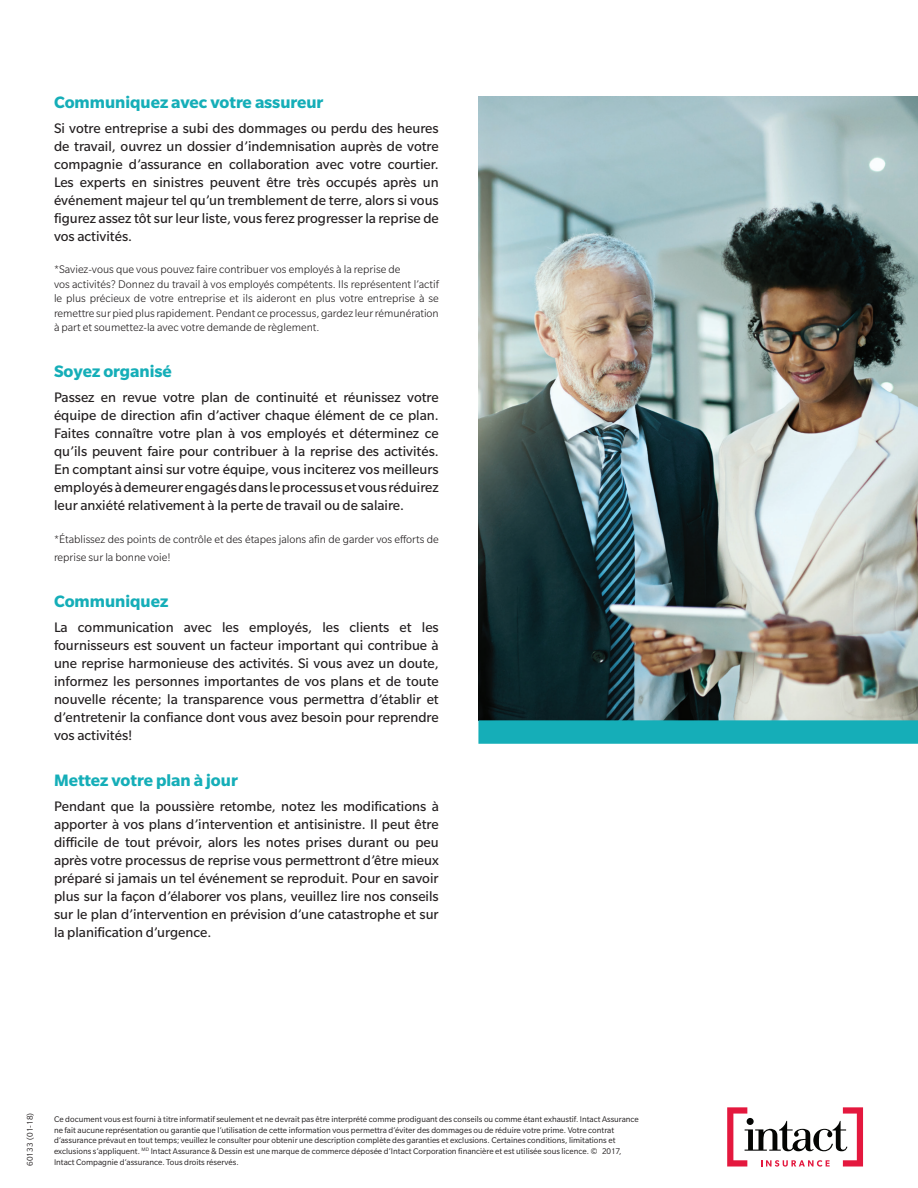
<style>
.page{position:relative;width:918px;height:1188px;background:#fff}
.page>*{position:absolute;margin:0;border:0;box-sizing:border-box;transform-origin:0 0}
.t1{font:700 18px "Slate Std";color:#15aeb8}
.t2{font:15px/18px "Slate Std";color:#231f20;text-align:justify}
.t3{font:300 12px/14.4px "Slate Std";color:#231f20}
.t4{font:9px/10.8px "Slate Std";color:#231f20}
</style>
<div class="page">
<svg style="left:727px;top:1107px;width:136px;height:60px"></svg>
<div style="left:747px;top:1118px;width:7px;height:7px;background:#040503;border-radius:50%"></div>
<img style="left:478px;top:96px;width:440px;height:624px">
<svg style="left:478px;top:720px;width:440px;height:24px"></svg>
<p class="t1" style="left:54px;top:93px;width:271px">Communiquez avec votre assureur</p>
<p class="t2" style="left:54px;top:119px;width:386px">Si votre entreprise a subi des dommages ou perdu des heures de travail, ouvrez un dossier d’indemnisation auprès de votre compagnie d’assurance en collaboration avec votre courtier.<br>Les experts en sinistres peuvent être très occupés après un événement majeur tel qu’un tremblement de terre, alors si vous figurez assez tôt sur leur liste, vous ferez progresser la reprise de vos activités.</p>
<p class="t3" style="left:54px;top:262px;width:386px">*Saviez-vous que vous pouvez faire contribuer vos employés à la reprise de<br>vos activités? Donnez du travail à vos employés compétents. Ils représentent l’actif le plus précieux de votre entreprise et ils aideront en plus votre entreprise à se remettre sur pied plus rapidement. Pendant ce processus, gardez leur rémunération à part et soumettez-la avec votre demande de règlement.</p>
<p class="t1" style="left:54px;top:362px;width:119px">Soyez organisé</p>
<p class="t2" style="left:54px;top:388px;width:386px">Passez en revue votre plan de continuité et réunissez votre équipe de direction afin d’activer chaque élément de ce plan.<br>Faites connaître votre plan à vos employés et déterminez ce qu’ils peuvent faire pour contribuer à la reprise des activités.<br>En comptant ainsi sur votre équipe, vous inciterez vos meilleurs employés à demeurer engagés dans le processus et vous réduirez leur anxiété relativement à la perte de travail ou de salaire.</p>
<p class="t3" style="left:54px;top:530px;width:386px;line-height:18px">*Établissez des points de contrôle et des étapes jalons afin de garder vos efforts de reprise sur la bonne voie!</p>
<p class="t1" style="left:54px;top:591px;width:116px">Communiquez</p>
<p class="t2" style="left:54px;top:618px;width:386px">La communication avec les employés, les clients et les fournisseurs est souvent un facteur important qui contribue à une reprise harmonieuse des activités. Si vous avez un doute, informez les personnes importantes de vos plans et de toute nouvelle récente; la transparence vous permettra d’établir et d’entretenir la confiance dont vous avez besoin pour reprendre vos activités!</p>
<p class="t1" style="left:54px;top:771px;width:186px">Mettez votre plan à jour</p>
<p class="t2" style="left:54px;top:797px;width:386px">Pendant que la poussière retombe, notez les modifications à apporter à vos plans d’intervention et antisinistre. Il peut être difficile de tout prévoir, alors les notes prises durant ou peu après votre processus de reprise vous permettront d’être mieux préparé si jamais un tel événement se reproduit. Pour en savoir plus sur la façon d’élaborer vos plans, veuillez lire nos conseils sur le plan d’intervention en prévision d’une catastrophe et sur la planification d’urgence.</p>
<p class="t4" style="left:25px;top:1166px;width:54px;rotate:-90deg">60133 (01-18)</p>
<p class="t4" style="left:54px;top:1113px;width:586px">Ce document vous est fourni à titre informatif seulement et ne devrait pas être interprété comme prodiguant des conseils ou comme étant exhaustif. Intact Assurance ne fait aucune représentation ou garantie que l’utilisation de cette information vous permettra d’éviter des dommages ou de réduire votre prime. Votre contrat d’assurance prévaut en tout temps; veuillez le consulter pour obtenir une description complète des garanties et exclusions. Certaines conditions, limitations et exclusions s’appliquent. <sup>MD</sup> Intact Assurance &amp; Dessin est une marque de commerce déposée d’Intact Corporation financière et est utilisée sous licence. © 2017,</p>
<p class="t4" style="left:54px;top:1157px;width:186px">Intact Compagnie d’assurance. Tous droits réservés.</p>
</div>
